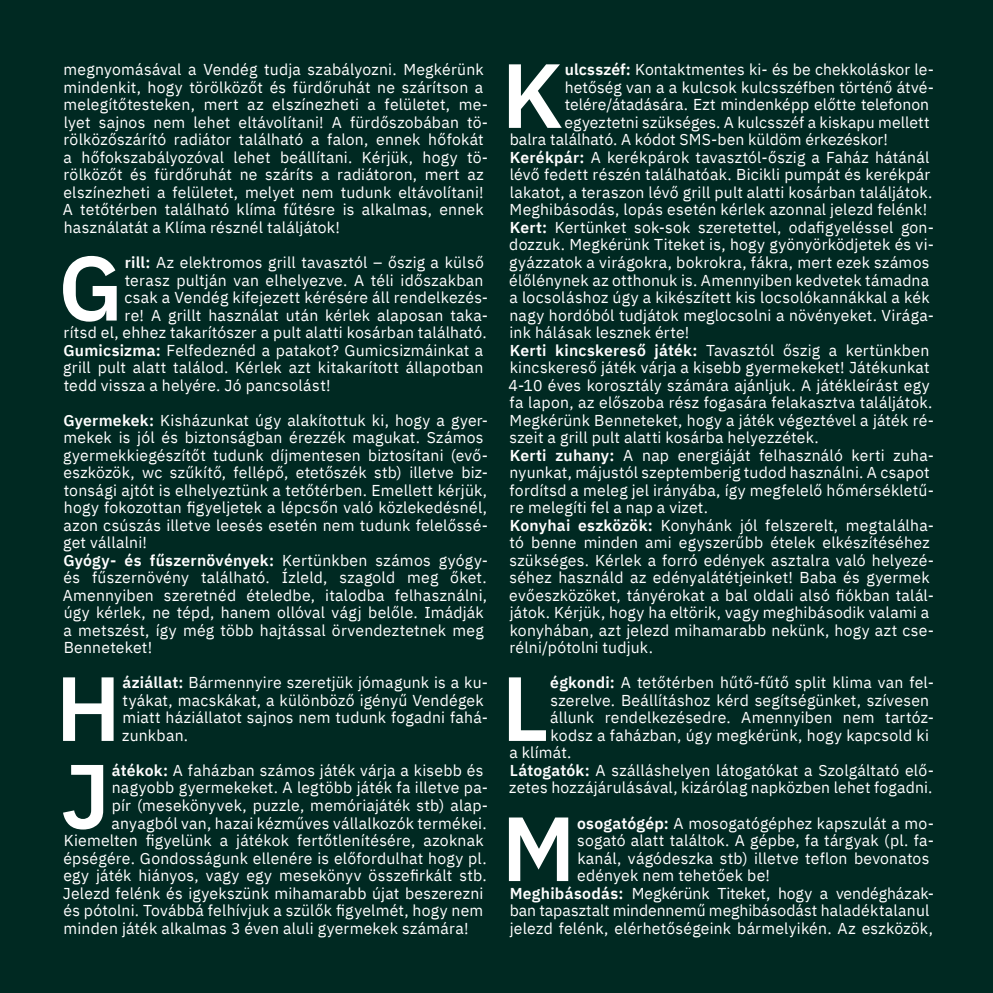
<style>
.page{position:relative;width:993px;height:993px;background:#fff}
.page>*{position:absolute;margin:0;border:0;box-sizing:border-box;transform-origin:0 0}
.t1{font:600 91px "IBM Plex Sans";color:#fff}
.t2{font:15.75px/17.5px "IBM Plex Sans";letter-spacing:.015em;color:#fff}
.t3{font:15.75px "IBM Plex Sans";letter-spacing:-.005em;color:#fff}
.s1{font-weight:600}
</style>
<div class="page">
<div style="left:0;top:0;width:992px;height:992px;background:#002922"></div>
<p class="t2" style="left:63px;top:60px;width:427px">megnyomásával a Vendég tudja szabályozni. Megkérünk mindenkit, hogy törölközőt és fürdőruhát ne szárítson a melegítőtesteken, mert az elszínezheti a felületet, me&shy;lyet sajnos nem lehet eltávolítani! A fürdőszobában tö&shy;rölközőszárító radiátor található a falon, ennek hőfokát a hőfokszabályozóval lehet beállítani. Kérjük, hogy tö&shy;rölközőt és fürdőruhát ne száríts a radiátoron, mert az elszínezheti a felületet, melyet nem tudunk eltávolítani!<br>A tetőtérben található klíma fűtésre is alkalmas, ennek használatát a Klíma résznél találjátok!</p>
<h1 class="t1" style="left:58px;top:216px;width:66px">G</h1>
<p class="t2" style="left:125px;top:252px;width:360px"><span class="s1">rill:</span> Az elektromos grill tavasztól – őszig a külső</p>
<p class="t2" style="left:125px;top:270px;width:360px">terasz pultján van elhelyezve. A téli időszakban</p>
<p class="t2" style="left:124px;top:287px;width:365px">csak a Vendég kifejezett kérésére áll rendelkezés-</p>
<p class="t2" style="left:124px;top:305px;width:365px">re! A grillt használat után kérlek alaposan taka-</p>
<p class="t2" style="left:64px;top:322px;width:424px">rítsd el, ehhez takarítószer a pult alatti kosárban található.</p>
<p class="t2" style="left:63px;top:340px;width:421px"><span class="s1">Gumicsizma:</span> Felfedeznéd a patakot? Gumicsizmáinkat a</p>
<p class="t2" style="left:63px;top:357px;width:421px">grill pult alatt találod. Kérlek azt kitakarított állapotban</p>
<p class="t2" style="left:64px;top:375px;width:268px">tedd vissza a helyére. Jó pancsolást!</p>
<p class="t2" style="left:63px;top:410px;width:427px"><span class="s1">Gyermekek:</span> Kisházunkat úgy alakítottuk ki, hogy a gyer&shy;mekek is jól és biztonságban érezzék magukat. Számos gyermekkiegészítőt tudunk díjmentesen biztosítani (evő&shy;eszközök, wc szűkítő, fellépő, etetőszék stb) illetve biz&shy;tonsági ajtót is elhelyeztünk a tetőtérben. Emellett kérjük, hogy fokozottan figyeljetek a lépcsőn való közlekedésnél, azon csúszás illetve leesés esetén nem tudunk felelőssé&shy;get vállalni!<br><span class="s1">Gyógy- és fűszernövények:</span> Kertünkben számos gyógy&shy;és fűszernövény található. Ízleld, szagold meg őket.<br>Amennyiben szeretnéd ételedbe, italodba felhasználni, úgy kérlek, ne tépd, hanem ollóval vágj belőle. Imádják a metszést, így még több hajtással örvendeztetnek meg Benneteket!</p>
<h1 class="t1" style="left:56px;top:636px;width:67px">H</h1>
<p class="t2" style="left:122px;top:672px;width:367px"><span class="s1">áziállat:</span> Bármennyire szeretjük jómagunk is a ku&shy;tyákat, macskákat, a különböző igényű Vendégek miatt háziállatot sajnos nem tudunk fogadni fahá&shy;zunkban.</p>
<h1 class="t1" style="left:61px;top:724px;width:51px">J</h1>
<p class="t2" style="left:112px;top:760px;width:373px"><span class="s1">átékok:</span> A faházban számos játék várja a kisebb és</p>
<p class="t2" style="left:112px;top:777px;width:378px">nagyobb gyermekeket. A legtöbb játék fa illetve pa-</p>
<p class="t2" style="left:112px;top:795px;width:378px">pír (mesekönyvek, puzzle, memóriajáték stb) alap-</p>
<p class="t2" style="left:112px;top:812px;width:376px">anyagból van, hazai kézműves vállalkozók termékei.</p>
<p class="t2" style="left:64px;top:830px;width:421px">Kiemelten figyelünk a játékok fertőtlenítésére, azoknak</p>
<p class="t2" style="left:63px;top:847px;width:424px">épségére. Gondosságunk ellenére is előfordulhat hogy pl.</p>
<p class="t2" style="left:63px;top:865px;width:424px">egy játék hiányos, vagy egy mesekönyv összefirkált stb.</p>
<p class="t2" style="left:63px;top:882px;width:422px">Jelezd felénk és igyekszünk mihamarabb újat beszerezni</p>
<p class="t2" style="left:63px;top:900px;width:421px">és pótolni. Továbbá felhívjuk a szülők figyelmét, hogy nem</p>
<p class="t2" style="left:64px;top:917px;width:406px">minden játék alkalmas 3 éven aluli gyermekek számára!</p>
<h1 class="t1" style="left:501px;top:24px;width:63px">K</h1>
<p class="t2" style="left:564px;top:60px;width:370px"><span class="s1">ulcsszéf:</span> Kontaktmentes ki- és be chekkoláskor le-</p>
<p class="t2" style="left:564px;top:77px;width:370px">hetőség van a a kulcsok kulcsszéfben történő átvé-</p>
<p class="t2" style="left:564px;top:95px;width:366px">telére/átadására. Ezt mindenképp előtte telefonon</p>
<p class="t2" style="left:564px;top:112px;width:366px">egyeztetni szükséges. A kulcsszéf a kiskapu mellett</p>
<p class="t2" style="left:509px;top:130px;width:380px">balra található. A kódot SMS-ben küldöm érkezéskor!</p>
<p class="t2" style="left:509px;top:147px;width:421px"><span class="s1">Kerékpár:</span> A kerékpárok tavasztól-őszig a Faház hátánál</p>
<p class="t2" style="left:509px;top:165px;width:422px">lévő fedett részén találhatóak. Bicikli pumpát és kerékpár</p>
<p class="t2" style="left:509px;top:182px;width:424px">lakatot, a teraszon lévő grill pult alatti kosárban találjátok.</p>
<p class="t2" style="left:509px;top:200px;width:419px">Meghibásodás, lopás esetén kérlek azonnal jelezd felénk!</p>
<p class="t2" style="left:509px;top:217px;width:426px"><span class="s1">Kert:</span> Kertünket sok-sok szeretettel, odafigyeléssel gon-</p>
<p class="t2" style="left:509px;top:235px;width:426px">dozzuk. Megkérünk Titeket is, hogy gyönyörködjetek és vi-</p>
<p class="t2" style="left:509px;top:252px;width:421px">gyázzatok a virágokra, bokrokra, fákra, mert ezek számos</p>
<p class="t2" style="left:509px;top:270px;width:421px">élőlénynek az otthonuk is. Amennyiben kedvetek támadna</p>
<p class="t2" style="left:509px;top:287px;width:421px">a locsoláshoz úgy a kikészített kis locsolókannákkal a kék</p>
<p class="t2" style="left:509px;top:305px;width:426px">nagy hordóból tudjátok meglocsolni a növényeket. Virága-</p>
<p class="t2" style="left:509px;top:322px;width:181px">ink hálásak lesznek érte!</p>
<p class="t2" style="left:509px;top:340px;width:421px"><span class="s1">Kerti kincskereső játék:</span> Tavasztól őszig a kertünkben</p>
<p class="t2" style="left:509px;top:357px;width:421px">kincskereső játék várja a kisebb gyermekeket! Játékunkat</p>
<p class="t2" style="left:508px;top:375px;width:422px">4-10 éves korosztály számára ajánljuk. A játékleírást egy</p>
<p class="t2" style="left:509px;top:392px;width:424px">fa lapon, az előszoba rész fogasára felakasztva találjátok.</p>
<p class="t2" style="left:509px;top:410px;width:426px">Megkérünk Benneteket, hogy a játék végeztével a játék ré-</p>
<p class="t2" style="left:509px;top:427px;width:311px">szeit a grill pult alatti kosárba helyezzétek.</p>
<p class="t2" style="left:509px;top:445px;width:426px"><span class="s1">Kerti zuhany:</span> A nap energiáját felhasználó kerti zuha-</p>
<p class="t2" style="left:509px;top:462px;width:421px">nyunkat, májustól szeptemberig tudod használni. A csapot</p>
<p class="t2" style="left:509px;top:480px;width:426px">fordítsd a meleg jel irányába, így megfelelő hőmérsékletű-</p>
<p class="t2" style="left:509px;top:497px;width:200px">re melegíti fel a nap a vizet.</p>
<p class="t2" style="left:509px;top:515px;width:426px"><span class="s1">Konyhai eszközök:</span> Konyhánk jól felszerelt, megtalálha-</p>
<p class="t2" style="left:509px;top:532px;width:421px">tó benne minden ami egyszerűbb ételek elkészítéséhez</p>
<p class="t2" style="left:509px;top:550px;width:426px">szükséges. Kérlek a forró edények asztalra való helyezé-</p>
<p class="t2" style="left:509px;top:567px;width:421px">séhez használd az edényalátétjeinket! Baba és gyermek</p>
<p class="t2" style="left:509px;top:585px;width:426px">evőeszközöket, tányérokat a bal oldali alsó fiókban talál-</p>
<p class="t2" style="left:509px;top:602px;width:421px">játok. Kérjük, hogy ha eltörik, vagy meghibásodik valami a</p>
<p class="t2" style="left:509px;top:620px;width:426px">konyhában, azt jelezd mihamarabb nekünk, hogy azt cse-</p>
<p class="t2" style="left:509px;top:637px;width:145px">rélni/pótolni tudjuk.</p>
<h1 class="t1" style="left:501px;top:636px;width:49px">L</h1>
<p class="t2" style="left:550px;top:672px;width:385px"><span class="s1">égkondi:</span> A tetőtérben hűtő-fűtő split klima van fel-</p>
<p class="t2" style="left:550px;top:690px;width:380px">szerelve. Beállításhoz kérd segítségünket, szívesen</p>
<p class="t2" style="left:550px;top:707px;width:385px">állunk rendelkezésedre. Amennyiben nem tartóz-</p>
<p class="t2" style="left:550px;top:725px;width:380px">kodsz a faházban, úgy megkérünk, hogy kapcsold ki</p>
<p class="t2" style="left:509px;top:742px;width:64px">a klímát.</p>
<p class="t2" style="left:509px;top:760px;width:426px"><span class="s1">Látogatók:</span> A szálláshelyen látogatókat a Szolgáltató elő-</p>
<p class="t2" style="left:509px;top:777px;width:424px">zetes hozzájárulásával, kizárólag napközben lehet fogadni.</p>
<h1 class="t1" style="left:501px;top:776px;width:76px">M</h1>
<p class="t2" style="left:577px;top:812px;width:358px"><span class="s1">osogatógép:</span> A mosogatógéphez kapszulát a mo-</p>
<p class="t2" style="left:577px;top:830px;width:358px">sogató alatt találtok. A gépbe, fa tárgyak (pl. fa-</p>
<p class="t2" style="left:577px;top:847px;width:353px">kanál, vágódeszka stb) illetve teflon bevonatos</p>
<p class="t2" style="left:577px;top:865px;width:194px">edények nem tehetőek be!</p>
<p class="t3" style="left:509px;top:880px;width:426px"><span class="s1">Meghibásodás:</span> Megkérünk Titeket, hogy a vendégházak-</p>
<p class="t2" style="left:509px;top:900px;width:421px">ban tapasztalt mindennemű meghibásodást haladéktalanul</p>
<p class="t2" style="left:509px;top:917px;width:424px">jelezd felénk, elérhetőségeink bármelyikén. Az eszközök,</p>
</div>
